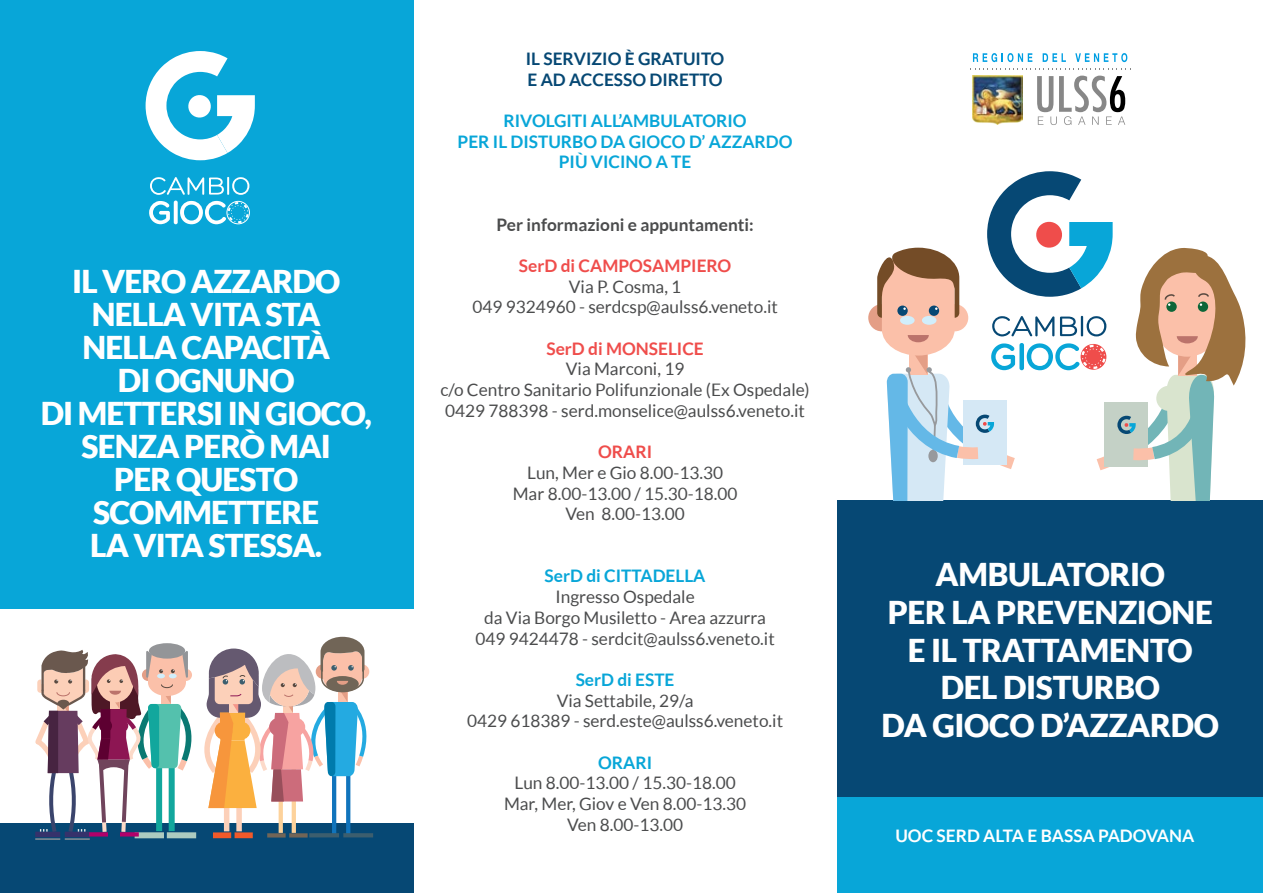
<style>
.page{position:relative;width:1263px;height:893px;background:#fff}
.page>*{position:absolute;margin:0;border:0;box-sizing:border-box;transform-origin:0 0}
.t1{font:900 31.5px/33px "Lato";letter-spacing:-.025em;color:#fff;text-align:center}
.t2{font:17.25px "Lato";color:#4b4c4d}
.t3{font:700 17.25px "Lato";color:#08a6d8}
.t4{font:700 17.25px "Lato";color:#ef4d4b}
.t5{font:700 17.25px/20.7px "Lato";color:#064874}
.t6{font:700 17.25px "Lato";color:#4b4c4d}
.t7{font:700 17.25px "Lato";color:#fff}
</style>
<div class="page">
<div style="left:838px;top:797px;width:425px;height:96px;background:#08a6d8"></div>
<div style="left:838px;top:500px;width:425px;height:297px;background:#064874"></div>
<svg style="left:973px;top:53px;width:59px;height:9px"></svg>
<svg style="left:1043px;top:53px;width:23px;height:9px"></svg>
<svg style="left:1075px;top:53px;width:52px;height:9px"></svg>
<svg style="left:970px;top:68px;width:156px;height:1px"></svg>
<img style="left:972px;top:76px;width:50px;height:49px">
<svg style="left:1037px;top:76px;width:88px;height:49px"></svg>
<div style="left:868px;top:304px;width:27px;height:27px;background:#e49e86;border-radius:50%"></div>
<svg style="left:877px;top:171px;width:369px;height:329px"></svg>
<div style="left:0;top:823px;width:413px;height:70px;background:#064874"></div>
<div style="left:0;top:0;width:413px;height:608px;background:#08a6d8"></div>
<div style="left:167px;top:832px;width:29px;height:6px;background:#accbc0"></div>
<div style="left:135px;top:832px;width:29px;height:6px;background:#accbc0"></div>
<div style="left:65px;top:832px;width:25px;height:5px;background:#36326b"></div>
<hr style="left:65px;top:838px;width:25px;height:2px;background:#939598">
<div style="left:35px;top:832px;width:25px;height:5px;background:#36326b"></div>
<hr style="left:35px;top:838px;width:25px;height:2px;background:#939598">
<hr style="left:343px;top:833px;width:30px;height:4px;background:#3c5e6e">
<hr style="left:309px;top:833px;width:30px;height:4px;background:#3c5e6e">
<div style="left:289px;top:833px;width:19px;height:5px;background:#716557"></div>
<div style="left:267px;top:833px;width:19px;height:5px;background:#716557"></div>
<div style="left:235px;top:832px;width:18px;height:6px;background:#f15929"></div>
<div style="left:213px;top:832px;width:18px;height:6px;background:#f15929"></div>
<svg style="left:35px;top:636px;width:337px;height:200px"></svg>
<svg style="left:150px;top:177px;width:99px;height:18px"></svg>
<svg style="left:149px;top:201px;width:21px;height:23px"></svg>
<svg style="left:174px;top:201px;width:4px;height:23px"></svg>
<svg style="left:146px;top:51px;width:109px;height:109px"></svg>
<div style="left:227px;top:201px;width:23px;height:23px;border:1px solid #fff;border-radius:50%"></div>
<svg style="left:180px;top:201px;width:69px;height:23px"></svg>
<p class="t1" style="left:72px;top:265px;width:270px">IL VERO AZZARDO</p>
<p class="t1" style="left:92px;top:298px;width:230px">NELLA VITA STA</p>
<p class="t1" style="left:83px;top:331px;width:249px">NELLA CAPACITÀ</p>
<p class="t1" style="left:118px;top:364px;width:178px">DI OGNUNO</p>
<p class="t1" style="left:41px;top:397px;width:333px">DI METTERSI IN GIOCO,<br>SENZA PERÒ MAI</p>
<p class="t1" style="left:93px;top:463px;width:228px">PER QUESTO<br>SCOMMETTERE</p>
<p class="t1" style="left:90px;top:529px;width:234px">LA VITA STESSA.</p>
<p class="t5" style="left:526px;top:48px;width:200px">IL SERVIZIO È GRATUITO<br>E AD ACCESSO DIRETTO</p>
<p class="t3" style="left:503px;top:111px;width:245px">RIVOLGITI ALL’AMBULATORIO</p>
<p class="t3" style="left:458px;top:132px;width:336px">PER IL DISTURBO DA GIOCO D’ AZZARDO</p>
<p class="t3" style="left:559px;top:152px;width:134px">PIÙ VICINO A TE</p>
<p class="t6" style="left:496px;top:214px;width:259px">Per informazioni e appuntamenti:</p>
<p class="t4" style="left:519px;top:256px;width:214px">SerD di CAMPOSAMPIERO</p>
<p class="t2" style="left:569px;top:277px;width:114px">Via P. Cosma, 1</p>
<p class="t2" style="left:472px;top:297px;width:307px">049 9324960 - serdcsp@aulss6.veneto.it</p>
<p class="t4" style="left:546px;top:339px;width:159px">SerD di MONSELICE</p>
<p class="t2" style="left:566px;top:360px;width:120px">Via Marconi, 19</p>
<p class="t2" style="left:440px;top:380px;width:371px">c/o Centro Sanitario Polifunzionale (Ex Ospedale)</p>
<p class="t2" style="left:445px;top:401px;width:361px">0429 788398 - serd.monselice@aulss6.veneto.it</p>
<p class="t4" style="left:598px;top:442px;width:56px">ORARI</p>
<p class="t2" style="left:527px;top:463px;width:197px">Lun, Mer e Gio 8.00-13.30</p>
<p class="t2" style="left:513px;top:484px;width:226px">Mar 8.00-13.00 / 15.30-18.00</p>
<p class="t2" style="left:565px;top:504px;width:121px">Ven 8.00-13.00</p>
<p class="t3" style="left:545px;top:566px;width:162px">SerD di CITTADELLA</p>
<p class="t2" style="left:555px;top:587px;width:141px">Ingresso Ospedale</p>
<p class="t2" style="left:484px;top:608px;width:283px">da Via Borgo Musiletto - Area azzurra</p>
<p class="t2" style="left:475px;top:629px;width:301px">049 9424478 - serdcit@aulss6.veneto.it</p>
<p class="t3" style="left:576px;top:670px;width:100px">SerD di ESTE</p>
<p class="t2" style="left:557px;top:691px;width:138px">Via Settabile, 29/a</p>
<p class="t2" style="left:467px;top:711px;width:318px">0429 618389 - serd.este@aulss6.veneto.it</p>
<p class="t3" style="left:598px;top:753px;width:56px">ORARI</p>
<p class="t2" style="left:514px;top:774px;width:223px">Lun 8.00-13.00 / 15.30-18.00</p>
<p class="t2" style="left:504px;top:794px;width:244px">Mar, Mer, Giov e Ven 8.00-13.30</p>
<p class="t2" style="left:567px;top:815px;width:118px">Ven 8.00-13.00</p>
<p class="t1" style="left:935px;top:557px;width:231px">AMBULATORIO</p>
<p class="t1" style="left:888px;top:595px;width:326px">PER LA PREVENZIONE</p>
<p class="t1" style="left:908px;top:633px;width:286px">E IL TRATTAMENTO</p>
<p class="t1" style="left:941px;top:671px;width:221px">DEL DISTURBO</p>
<p class="t1" style="left:882px;top:708px;width:339px">DA GIOCO D’AZZARDO</p>
<p class="t7" style="left:895px;top:826px;width:301px">UOC SERD ALTA E BASSA PADOVANA</p>
</div>
